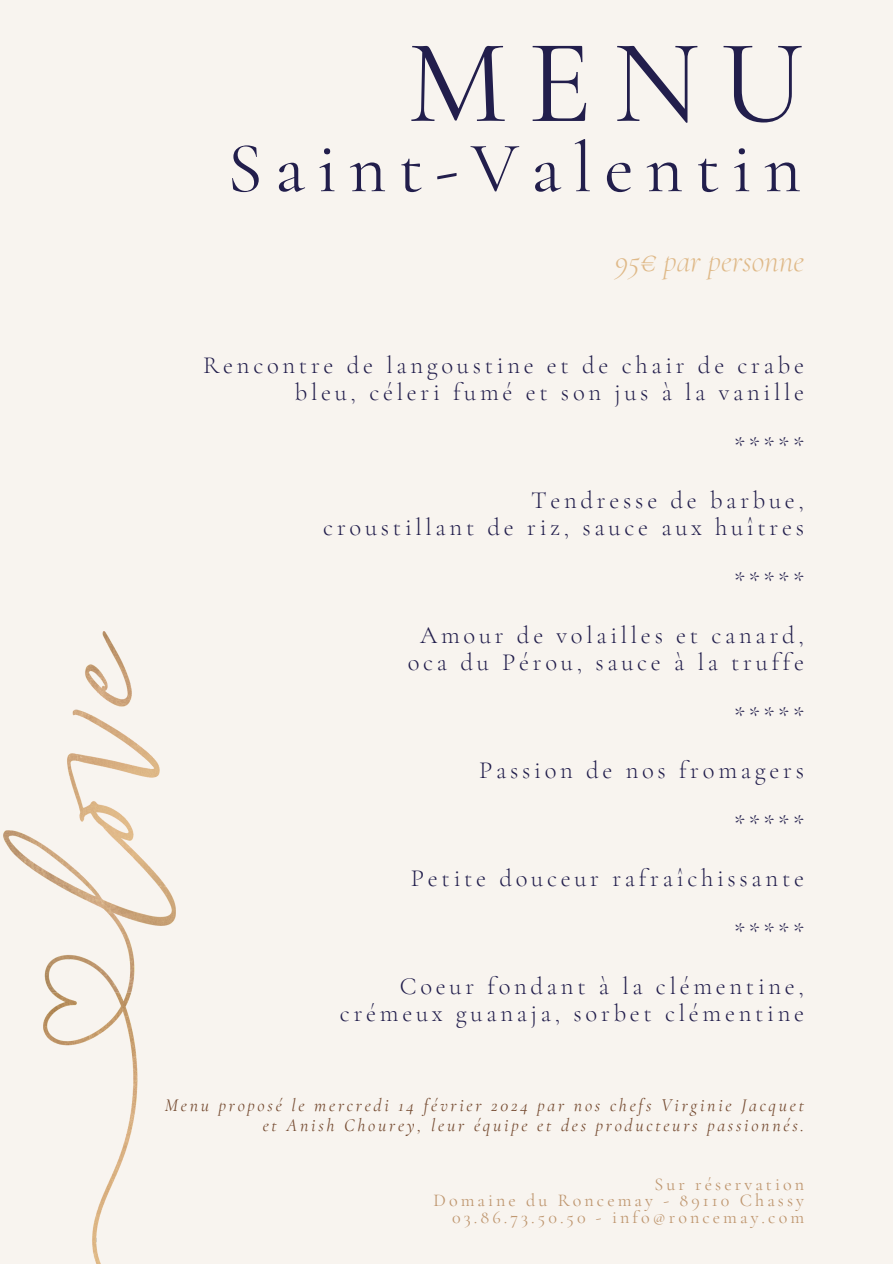
<style>
.page{position:relative;width:893px;height:1264px;background:#fff}
.page>*{position:absolute;margin:0;border:0;box-sizing:border-box;transform-origin:0 0}
.t1{font:120px "Cormorant Garamond";color:#221e4c}
.t2{font:72px "Cormorant Garamond";letter-spacing:.17em;color:#221e4c}
.t3{font:italic 300 31.5px "Cormorant Garamond";color:#dfb988}
.t4{font:300 24.6px/27px "Cormorant Garamond";letter-spacing:.15em;color:#221e4c;text-align:right}
.t5{font:italic 18px "Cormorant Garamond";letter-spacing:.15em;color:#764c32}
.t6{font:18px "Cormorant Garamond";letter-spacing:.17em;color:#bf9770}
</style>
<div class="page">
<div style="left:0;top:0;width:892px;height:1263px;background:#f8f4ef"></div>
<img style="left:3px;top:631px;width:172px;height:295px">
<img style="left:44px;top:899px;width:94px;height:364px">
<p class="t1" style="left:407px;top:10px;width:398px">MENU</p>
<h2 class="t2" style="left:227px;top:125px;width:575px">Saint-Valentin</h2>
<p class="t3" style="left:615px;top:241px;width:190px">95€ par personne</p>
<h4 class="t4" style="left:203px;top:351px;width:602px">Rencontre de langoustine et de chair de crabe bleu, céleri fumé et son jus à la vanille</h4>
<h4 class="t4" style="left:734px;top:432px;width:72px">*****</h4>
<h4 class="t4" style="left:323px;top:486px;width:482px">Tendresse de barbue,<br>croustillant de riz, sauce aux huîtres</h4>
<h4 class="t4" style="left:734px;top:567px;width:72px">*****</h4>
<h4 class="t4" style="left:408px;top:621px;width:398px;text-align:center">Amour de volailles et canard, oca du Pérou, sauce à la truffe</h4>
<h4 class="t4" style="left:734px;top:702px;width:72px">*****</h4>
<h4 class="t4" style="left:479px;top:756px;width:326px">Passion de nos fromagers</h4>
<h4 class="t4" style="left:734px;top:810px;width:72px">*****</h4>
<h4 class="t4" style="left:411px;top:864px;width:394px">Petite douceur rafraîchissante</h4>
<h4 class="t4" style="left:734px;top:918px;width:72px">*****</h4>
<h4 class="t4" style="left:400px;top:972px;width:406px">Coeur fondant à la clémentine,</h4>
<h4 class="t4" style="left:340px;top:999px;width:465px">crémeux guanaja, sorbet clémentine</h4>
<p class="t5" style="left:165px;top:1094px;width:640px">Menu proposé le mercredi 14 février 2024 par nos chefs Virginie Jacquet</p>
<p class="t5" style="left:263px;top:1113px;width:543px">et Anish Chourey, leur équipe et des producteurs passionnés.</p>
<p class="t6" style="left:654px;top:1172px;width:151px">Sur réservation</p>
<p class="t6" style="left:433px;top:1189px;width:372px">Domaine du Roncemay - 89110 Chassy</p>
<p class="t6" style="left:452px;top:1206px;width:353px">03.86.73.50.50 - info@roncemay.com</p>
</div>
